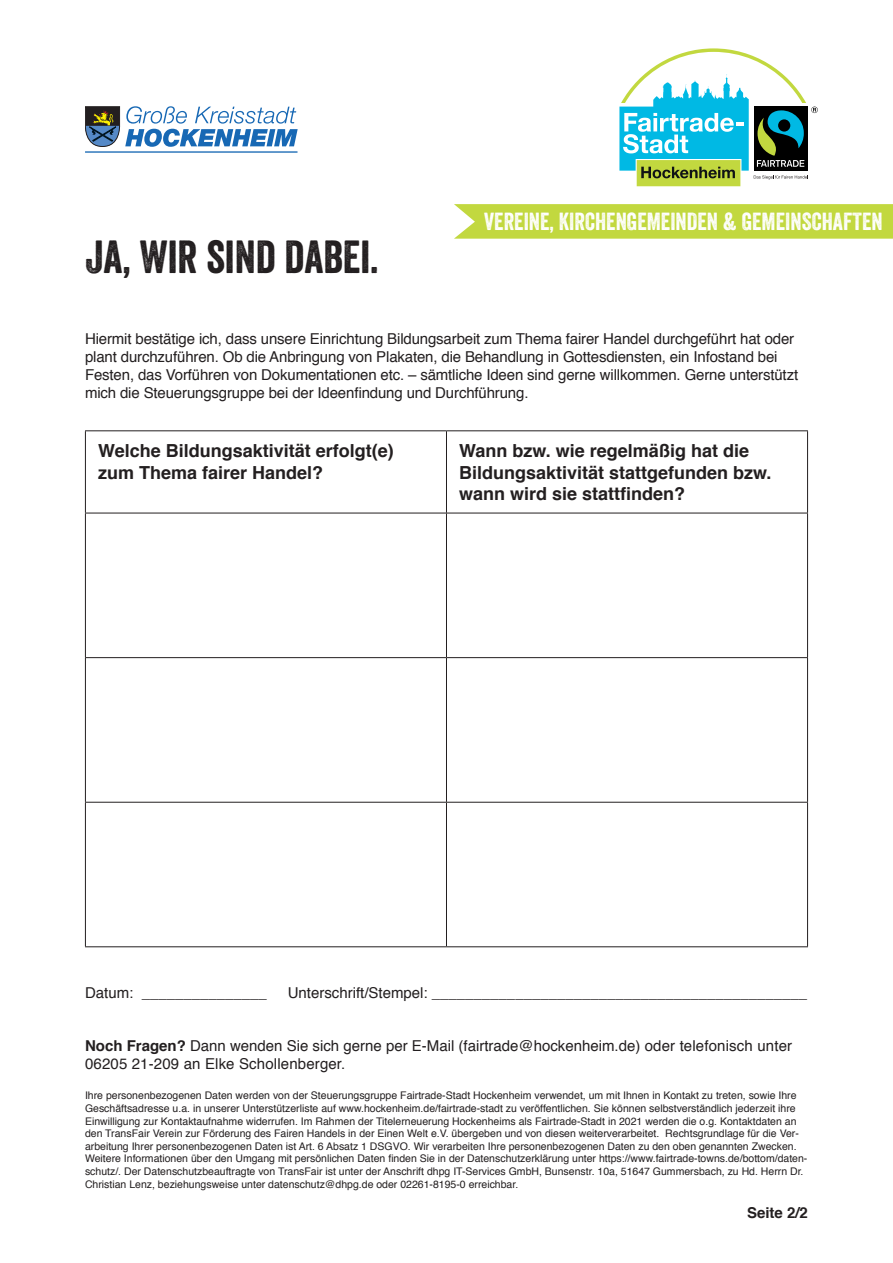
<style>
.page{position:relative;width:893px;height:1263px;background:#fff}
.page>*{position:absolute;margin:0;border:0;box-sizing:border-box;transform-origin:0 0}
.t1{font:45px "Veneer";color:#231f20}
.t2{font:24px "Veneer";color:#fff}
.t3{font:700 18px/21.6px "Helvetica";color:#231f20}
.t4{font:15px/18px "Helvetica";letter-spacing:-.01em;color:#231f20}
.t5{font:15px/18px "Helvetica";letter-spacing:.01em;color:#231f20}
.t6{font:700 15px "Helvetica";color:#231f20}
.t7{font:10.5px/12.6px "Helvetica";color:#231f20}
.s1{font-weight:700}
</style>
<div class="page">
<svg style="left:619px;top:48px;width:199px;height:139px"></svg>
<svg style="left:85px;top:106px;width:213px;height:41px"></svg>
<hr style="left:85px;top:151px;width:212px;height:2px;background:#1768b4">
<hr style="left:85px;top:430px;width:361px;height:1px;background:#231f20">
<hr style="left:85px;top:431px;width:1px;height:82px;background:#231f20">
<hr style="left:446px;top:430px;width:362px;height:1px;background:#231f20">
<hr style="left:446px;top:431px;width:1px;height:82px;background:#231f20">
<hr style="left:807px;top:431px;width:1px;height:82px;background:#231f20">
<hr style="left:85px;top:513px;width:361px;height:1px;background:#231f20">
<hr style="left:85px;top:513px;width:1px;height:144px;background:#231f20">
<hr style="left:446px;top:513px;width:362px;height:1px;background:#231f20">
<hr style="left:446px;top:513px;width:1px;height:144px;background:#231f20">
<hr style="left:807px;top:513px;width:1px;height:144px;background:#231f20">
<hr style="left:85px;top:657px;width:361px;height:1px;background:#231f20">
<hr style="left:85px;top:658px;width:1px;height:144px;background:#231f20">
<hr style="left:446px;top:657px;width:362px;height:1px;background:#231f20">
<hr style="left:446px;top:658px;width:1px;height:144px;background:#231f20">
<hr style="left:807px;top:658px;width:1px;height:144px;background:#231f20">
<hr style="left:85px;top:802px;width:361px;height:1px;background:#231f20">
<hr style="left:85px;top:802px;width:1px;height:144px;background:#231f20">
<hr style="left:446px;top:802px;width:362px;height:1px;background:#231f20">
<hr style="left:446px;top:802px;width:1px;height:144px;background:#231f20">
<hr style="left:807px;top:802px;width:1px;height:144px;background:#231f20">
<hr style="left:85px;top:946px;width:361px;height:1px;background:#231f20">
<hr style="left:446px;top:946px;width:362px;height:1px;background:#231f20">
<svg style="left:454px;top:204px;width:439px;height:35px;background:#c4d946"></svg>
<h1 class="t1" style="left:85px;top:230px;width:295px">JA, WIR SIND DABEI.</h1>
<h2 class="t2" style="left:484px;top:206px;width:400px">VEREINE, KIRCHENGEMEINDEN &amp; GEMEINSCHAFTEN</h2>
<p class="t4" style="left:85px;top:330px;width:715px">Hiermit bestätige ich, dass unsere Einrichtung Bildungsarbeit zum Thema fairer Handel durchgeführt hat oder plant durchzuführen. Ob die Anbringung von Plakaten, die Behandlung in Gottesdiensten, ein Infostand bei Festen, das Vorführen von Dokumentationen etc. – sämtliche Ideen sind gerne willkommen. Gerne unterstützt mich die Steuerungsgruppe bei der Ideenfindung und Durchführung.</p>
<h3 class="t3" style="left:98px;top:440px;width:297px">Welche Bildungsaktivität erfolgt(e) zum Thema fairer Handel?</h3>
<h3 class="t3" style="left:459px;top:440px;width:314px">Wann bzw. wie regelmäßig hat die<br>Bildungsaktivität stattgefunden bzw. wann wird sie stattfinden?</h3>
<h3 class="t4" style="left:85px;top:984px;width:183px">Datum: _______________</h3>
<h3 class="t4" style="left:288px;top:984px;width:521px">Unterschrift/Stempel: _____________________________________________</h3>
<h3 class="t5" style="left:85px;top:1037px;width:709px"><span class="s1">Noch Fragen?</span> Dann wenden Sie sich gerne per E-Mail (fairtrade@hockenheim.de) oder telefonisch unter<br>06205 21-209 an Elke Schollenberger.</h3>
<p class="t7" style="left:85px;top:1090px;width:724px">Ihre personenbezogenen Daten werden von der Steuerungsgruppe Fairtrade-Stadt Hockenheim verwendet, um mit Ihnen in Kontakt zu treten, sowie Ihre Geschäftsadresse u.a. in unserer Unterstützerliste auf www.hockenheim.de/fairtrade-stadt zu veröffentlichen. Sie können selbstverständlich jederzeit ihre Einwilligung zur Kontaktaufnahme widerrufen. Im Rahmen der Titelerneuerung Hockenheims als Fairtrade-Stadt in 2021 werden die o.g. Kontaktdaten an den TransFair Verein zur Förderung des Fairen Handels in der Einen Welt e.V. übergeben und von diesen weiterverarbeitet. Rechtsgrundlage für die Ver&shy;arbeitung Ihrer personenbezogenen Daten ist Art. 6 Absatz 1 DSGVO. Wir verarbeiten Ihre personenbezogenen Daten zu den oben genannten Zwecken.<br>Weitere Informationen über den Umgang mit persönlichen Daten finden Sie in der Datenschutzerklärung unter https://www.fairtrade-towns.de/bottom/daten&shy;schutz/. Der Datenschutzbeauftragte von TransFair ist unter der Anschrift dhpg IT-Services GmbH, Bunsenstr. 10a, 51647 Gummersbach, zu Hd. Herrn Dr.<br>Christian Lenz, beziehungsweise unter datenschutz@dhpg.de oder 02261-8195-0 erreichbar.</p>
<h3 class="t6" style="left:747px;top:1201px;width:62px">Seite 2/2</h3>
</div>
